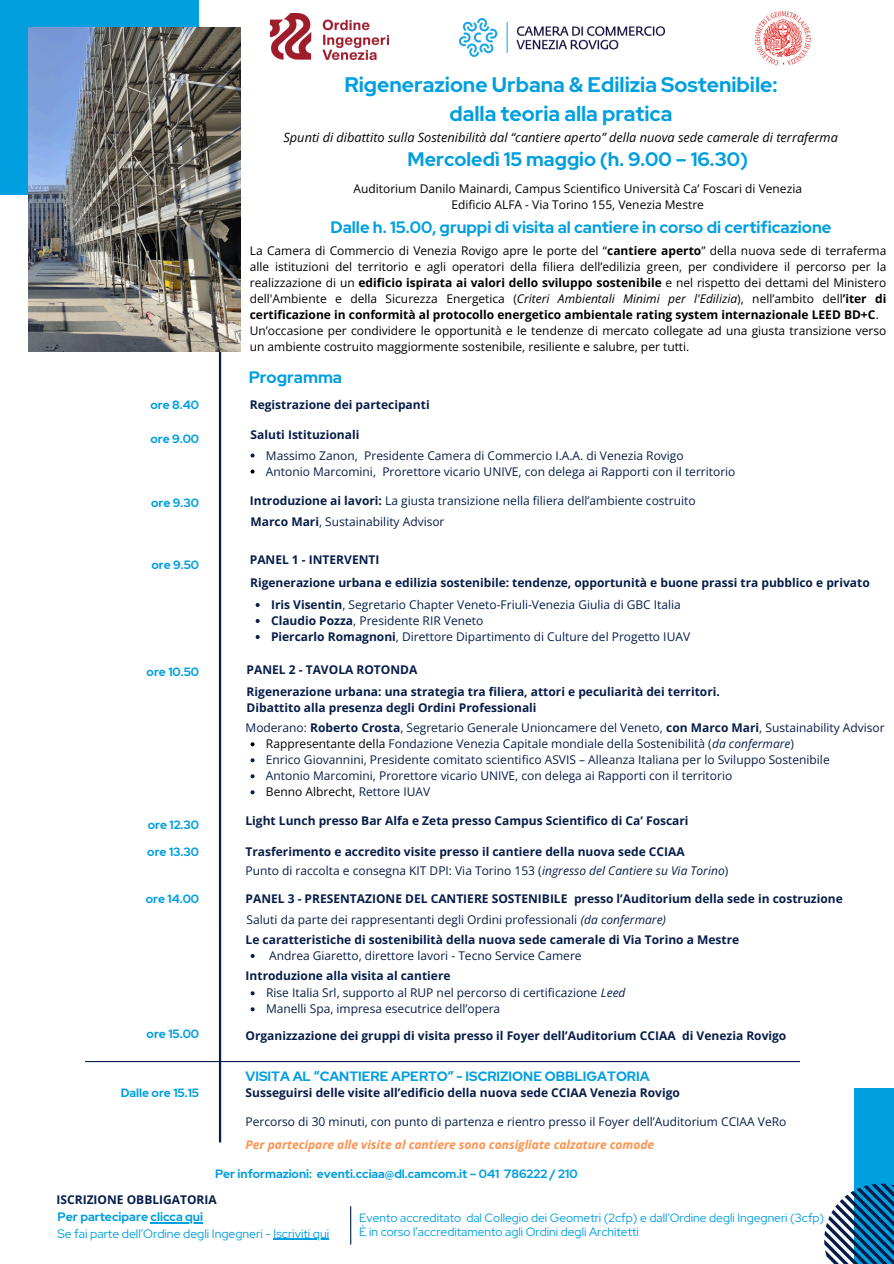
<style>
.page{position:relative;width:894px;height:1264px;background:#fff}
.page>*{position:absolute;margin:0;border:0;box-sizing:border-box;transform-origin:0 0}
.t1{font:700 21px/29.2px "Red Hat Display";color:#009fdf;text-align:center}
.t2{font:700 19.5px "Red Hat Display";color:#009fdf}
.t3{font:700 16.5px "Red Hat Display";color:#009fdf}
.t4{font:700 13.5px "Red Hat Display";color:#009fdf}
.t5{font:italic 12.75px "Open Sans";color:#000}
.t6{font:12.15px "Red Hat Display";color:#009fdf}
.t7{font:700 12.15px "Red Hat Display";color:#009fdf}
.t8{font:12px "Open Sans";color:#071d49}
.t9{font:12px/16px "Open Sans";color:#000;text-align:justify}
.t10{font:700 12px/16px "Open Sans";color:#071d49}
.t11{font:700 12px "Red Hat Display";color:#009fdf}
.t12{font:12px "Red Hat Display";color:#009fdf}
.t13{font:italic 700 12px "Open Sans";color:#ff914d}
.s1{font-weight:700}
.s2{font-style:italic}
.s3{color:#000}
.s4{color:#071d49}
</style>
<div class="page">
<div style="left:0;top:0;width:199px;height:194px;background:#009fdf"></div>
<div style="left:853px;top:1087px;width:40px;height:176px;background:#009fdf"></div>
<svg style="left:824px;top:1183px;width:69px;height:80px"></svg>
<hr style="left:219px;top:95px;width:2px;height:1047px;background:#071d49">
<img style="left:28px;top:28px;width:213px;height:324px">
<img style="left:459px;top:18px;width:205px;height:39px">
<hr style="left:85px;top:1060px;width:714px;height:2px;background:#071d49">
<img style="left:754px;top:11px;width:57px;height:55px">
<hr style="left:350px;top:1206px;width:1px;height:38px;background:#071d49">
<img style="left:271px;top:14px;width:117px;height:46px">
<svg style="left:250px;top:453px;width:4px;height:4px"></svg>
<svg style="left:250px;top:469px;width:4px;height:4px"></svg>
<svg style="left:255px;top:603px;width:4px;height:4px"></svg>
<svg style="left:255px;top:619px;width:4px;height:4px"></svg>
<svg style="left:255px;top:635px;width:4px;height:4px"></svg>
<svg style="left:250px;top:742px;width:4px;height:4px"></svg>
<svg style="left:250px;top:758px;width:4px;height:4px"></svg>
<svg style="left:250px;top:774px;width:4px;height:4px"></svg>
<svg style="left:250px;top:790px;width:4px;height:4px"></svg>
<hr style="left:151px;top:1222px;width:52px;height:1px;background:#009fdf">
<hr style="left:273px;top:1238px;width:56px;height:1px;background:#009fdf">
<svg style="left:250px;top:991px;width:4px;height:4px"></svg>
<svg style="left:250px;top:1007px;width:4px;height:4px"></svg>
<h1 class="t1" style="left:344px;top:69px;width:434px">Rigenerazione Urbana &amp; Edilizia Sostenibile: dalla teoria alla pratica</h1>
<p class="t5" style="left:283px;top:128px;width:555px">Spunti di dibattito sulla Sostenibilità dal “cantiere aperto” della nuova sede camerale di terraferma</p>
<p class="t2" style="left:407px;top:146px;width:342px">Mercoledì 15 maggio (h. 9.00 – 16.30)</p>
<h2 class="t9" style="left:353px;top:180px;width:450px">Auditorium Danilo Mainardi, Campus Scientifico Università Ca’ Foscari di Venezia</h2>
<p class="t9" style="left:451px;top:196px;width:254px">Edificio ALFA - Via Torino 155, Venezia Mestre</p>
<p class="t3" style="left:330px;top:216px;width:502px">Dalle h. 15.00, gruppi di visita al cantiere in corso di certificazione</p>
<h2 class="t9" style="left:250px;top:243px;width:638px">La Camera di Commercio di Venezia Rovigo apre le porte del “<span class="s1">cantiere aperto</span>” della nuova sede di terraferma alle istituzioni del territorio e agli operatori della filiera dell’edilizia green, per condividere il percorso per la realizzazione di un <span class="s1">edificio ispirata ai valori dello sviluppo sostenibile</span> e nel rispetto dei dettami del Ministero dell'Ambiente e della Sicurezza Energetica (<span class="s2">Criteri Ambientali Minimi per l'Edilizia</span>), nell’ambito dell<span class="s1">’iter di certificazione in conformità al protocollo energetico ambientale rating system internazionale LEED BD+C</span>.</h2>
<h6 class="t9" style="left:250px;top:323px;width:638px">Un’occasione per condividere le opportunità e le tendenze di mercato collegate ad una giusta transizione verso un ambiente costruito maggiormente sostenibile, resiliente e salubre, per tutti.</h6>
<h6 class="t3" style="left:248px;top:366px;width:95px">Programma</h6>
<h1 class="t11" style="left:150px;top:397px;width:50px">ore 8.40</h1>
<h4 class="t10" style="left:250px;top:396px;width:181px">Registrazione dei partecipanti</h4>
<h6 class="t11" style="left:150px;top:431px;width:50px">ore 9.00</h6>
<h6 class="t10" style="left:250px;top:426px;width:110px">Saluti Istituzionali</h6>
<p class="t8" style="left:266px;top:447px;width:419px">Massimo Zanon, Presidente Camera di Commercio I.A.A. di Venezia Rovigo</p>
<p class="t8" style="left:266px;top:463px;width:471px">Antonio Marcomini, Prorettore vicario UNIVE, con delega ai Rapporti con il territorio</p>
<p class="t11" style="left:151px;top:495px;width:49px">ore 9.30</p>
<h6 class="t8" style="left:250px;top:492px;width:447px"><span class="s1">Introduzione ai lavori:</span> La giusta transizione nella filiera dell’ambiente costruito</h6>
<p class="t8" style="left:250px;top:513px;width:195px"><span class="s1">Marco Mari</span>, Sustainability Advisor</p>
<h5 class="t11" style="left:151px;top:557px;width:49px">ore 9.50</h5>
<h6 class="t10" style="left:250px;top:551px;width:131px">PANEL 1 - INTERVENTI</h6>
<h6 class="t8" style="left:271px;top:596px;width:411px"><span class="s1">Iris Visentin</span>, Segretario Chapter Veneto-Friuli-Venezia Giulia di GBC Italia</h6>
<p class="t8" style="left:271px;top:612px;width:214px"><span class="s1">Claudio Pozza</span>, Presidente RIR Veneto</p>
<p class="t8" style="left:271px;top:628px;width:420px"><span class="s1">Piercarlo Romagnoni</span>, Direttore Dipartimento di Culture del Progetto IUAV</p>
<p class="t10" style="left:250px;top:575px;width:621px">Rigenerazione urbana e edilizia sostenibile: tendenze, opportunità e buone prassi tra pubblico e privato</p>
<h5 class="t11" style="left:146px;top:663px;width:54px">ore 10.50</h5>
<h6 class="t11" style="left:148px;top:816px;width:53px">ore 12.30</h6>
<h6 class="t10" style="left:246px;top:661px;width:172px">PANEL 2 - TAVOLA ROTONDA</h6>
<h6 class="t10" style="left:246px;top:683px;width:474px">Rigenerazione urbana: una strategia tra filiera, attori e peculiarità dei territori.<br>Dibattito alla presenza degli Ordini Professionali</h6>
<p class="t8" style="left:245px;top:719px;width:640px">Moderano: <span class="s1">Roberto Crosta</span>, Segretario Generale Unioncamere del Veneto, <span class="s1">con Marco Mari</span>, Sustainability Advisor</p>
<p class="t8" style="left:266px;top:735px;width:529px"><span class="s3">Rappresentante della</span> Fondazione Venezia Capitale mondiale della Sostenibilità (<span class="s2">da confermare</span>)</p>
<p class="t8" style="left:266px;top:751px;width:565px">Enrico Giovannini, Presidente comitato scientifico ASVIS – Alleanza Italiana per lo Sviluppo Sostenibile</p>
<p class="t8" style="left:266px;top:767px;width:467px">Antonio Marcomini, Prorettore vicario UNIVE, con delega ai Rapporti con il territorio</p>
<p class="t9" style="left:266px;top:783px;width:166px">Benno Albrecht, <span class="s4">Rettore IUAV</span></p>
<h6 class="t10" style="left:245px;top:811px;width:444px">Light Lunch presso Bar Alfa e Zeta presso Campus Scientifico di Ca’ Foscari</h6>
<p class="t11" style="left:147px;top:843px;width:53px">ore 13.30</p>
<h6 class="t10" style="left:245px;top:843px;width:440px">Trasferimento e accredito visite presso il cantiere della nuova sede CCIAA</h6>
<p class="t8" style="left:245px;top:862px;width:484px">Punto di raccolta e consegna KIT DPI: Via Torino 153 (<span class="s2">ingresso del Cantiere su Via Torino</span>)</p>
<h6 class="t11" style="left:146px;top:891px;width:55px">ore 14.00</h6>
<h6 class="t10" style="left:245px;top:890px;width:598px">PANEL 3 - PRESENTAZIONE DEL CANTIERE SOSTENIBILE presso l’Auditorium della sede in costruzione</h6>
<p class="t8" style="left:246px;top:910px;width:421px">Saluti da parte dei rappresentanti degli Ordini professionali <span class="s2">(da confermare)</span></p>
<p class="t10" style="left:245px;top:931px;width:495px">Le caratteristiche di sostenibilità della nuova sede camerale di Via Torino a Mestre</p>
<p class="t8" style="left:269px;top:947px;width:314px">Andrea Giaretto, direttore lavori - Tecno Service Camere</p>
<h6 class="t10" style="left:245px;top:967px;width:206px">Introduzione alla visita al cantiere</h6>
<h6 class="t8" style="left:266px;top:984px;width:361px">Rise Italia Srl, supporto al RUP nel percorso di certificazione <span class="s2">Leed</span></h6>
<h3 class="t8" style="left:266px;top:1000px;width:236px">Manelli Spa, impresa esecutrice dell’opera</h3>
<p class="t11" style="left:146px;top:1026px;width:54px">ore 15.00</p>
<h6 class="t10" style="left:245px;top:1027px;width:542px">Organizzazione dei gruppi di visita presso il Foyer dell’Auditorium CCIAA di Venezia Rovigo</h6>
<h6 class="t11" style="left:121px;top:1085px;width:80px">Dalle ore 15.15</h6>
<h6 class="t4" style="left:245px;top:1067px;width:405px">VISITA AL “CANTIERE APERTO” - ISCRIZIONE OBBLIGATORIA</h6>
<h6 class="t10" style="left:245px;top:1084px;width:435px">Susseguirsi delle visite all’edificio della nuova sede CCIAA Venezia Rovigo</h6>
<p class="t8" style="left:245px;top:1112px;width:542px">Percorso di 30 minuti, con punto di partenza e rientro presso il Foyer dell’Auditorium CCIAA VeRo</p>
<h6 class="t13" style="left:245px;top:1136px;width:410px">Per partecipare alle visite al cantiere sono consigliate calzature comode</h6>
<p class="t11" style="left:215px;top:1165px;width:364px">Per informazioni: eventi.cciaa@dl.camcom.it – 041 786222 / 210</p>
<p class="t10" style="left:57px;top:1191px;width:162px">ISCRIZIONE OBBLIGATORIA</p>
<p class="t7" style="left:57px;top:1208px;width:147px">Per partecipare clicca qui</p>
<h6 class="t6" style="left:57px;top:1225px;width:273px">Se fai parte dell’Ordine degli Ingegneri - Iscriviti qui</h6>
<h5 class="t12" style="left:359px;top:1209px;width:466px">Evento accreditato dal Collegio dei Geometri (2cfp) e dall’Ordine degli Ingegneri (3cfp)</h5>
<h4 class="t12" style="left:359px;top:1223px;width:281px">È in corso l’accreditamento agli Ordini degli Architetti</h4>
</div>
